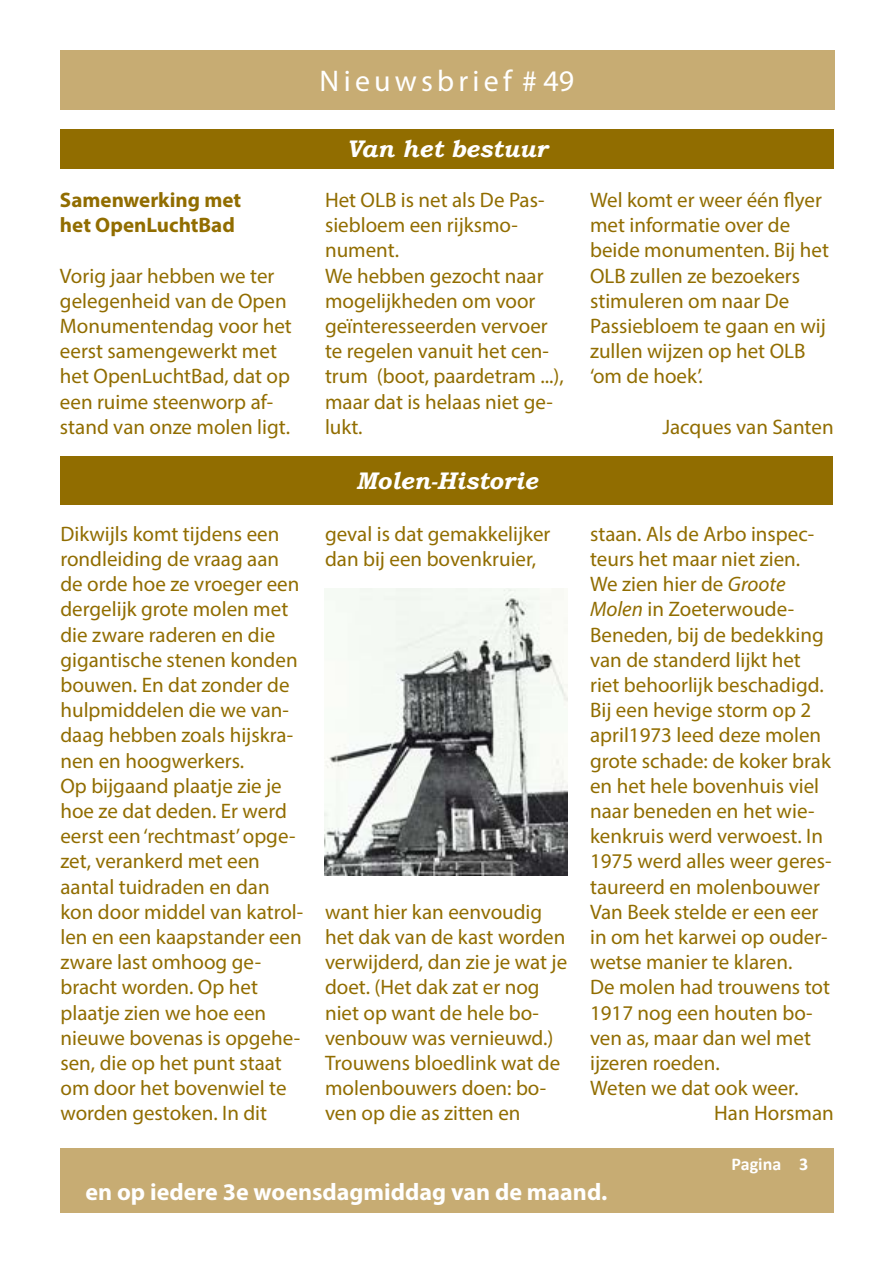
<style>
.page{position:relative;width:893px;height:1263px;background:#fff}
.page>*{position:absolute;margin:0;border:0;box-sizing:border-box;transform-origin:0 0}
.t1{font:30px "Myriad Pro";letter-spacing:.14em;color:#fff}
.t2{font:700 24px "Myriad Pro";color:#fff}
.t3{font:italic 700 24px "Bookman Old Style";color:#fff}
.t4{font:21px/25.2px "Myriad Pro";color:#916d00}
.t5{font:700 21px/25.2px "Myriad Pro";color:#916d00}
.t6{font:700 18px "Calibri";color:#fff}
.s1{font-style:italic}
</style>
<div class="page">
<div style="left:60px;top:51px;width:774px;height:59px;background:#c7ac73"></div>
<div style="left:60px;top:1148px;width:773px;height:64px;background:#c7ac73"></div>
<div style="left:60px;top:129px;width:774px;height:39px;background:#916d00"></div>
<div style="left:60px;top:456px;width:773px;height:48px;background:#916d00"></div>
<img style="left:324px;top:589px;width:244px;height:286px">
<p class="t1" style="left:320px;top:62px;width:256px">Nieuwsbrief # 49</p>
<p class="t5" style="left:60px;top:187px;width:183px">Samenwerking met het OpenLuchtBad</p>
<p class="t4" style="left:60px;top:263px;width:233px">Vorig jaar hebben we ter gelegenheid van de Open<br>Monumentendag voor het eerst samengewerkt met het OpenLuchtBad, dat op een ruime steenworp af&shy;stand van onze molen ligt.</p>
<p class="t3" style="left:347px;top:131px;width:202px">Van het bestuur</p>
<p class="t4" style="left:325px;top:187px;width:240px">Het OLB is net als De Pas&shy;siebloem een rijksmo&shy;nument.<br>We hebben gezocht naar mogelijkheden om voor geïnteresseerden vervoer te regelen vanuit het cen&shy;trum (boot, paardetram ...), maar dat is helaas niet ge&shy;lukt.</p>
<p class="t4" style="left:590px;top:187px;width:240px">Wel komt er weer één flyer met informatie over de beide monumenten. Bij het<br>OLB zullen ze bezoekers stimuleren om naar De<br>Passiebloem te gaan en wij zullen wijzen op het OLB ‘om de hoek’.</p>
<p class="t4" style="left:662px;top:414px;width:173px">Jacques van Santen</p>
<p class="t3" style="left:356px;top:463px;width:183px">Molen-Historie</p>
<p class="t4" style="left:60px;top:521px;width:244px">Dikwijls komt tijdens een rondleiding de vraag aan de orde hoe ze vroeger een dergelijk grote molen met die zware raderen en die gigantische stenen konden bouwen. En dat zonder de hulpmiddelen die we van&shy;daag hebben zoals hijskra&shy;nen en hoogwerkers.<br>Op bijgaand plaatje zie je hoe ze dat deden. Er werd eerst een ‘rechtmast’ opge&shy;zet, verankerd met een aantal tuidraden en dan kon door middel van katrol&shy;len en een kaapstander een zware last omhoog ge&shy;bracht worden. Op het plaatje zien we hoe een nieuwe bovenas is opgehe&shy;sen, die op het punt staat om door het bovenwiel te worden gestoken. In dit</p>
<p class="t4" style="left:325px;top:521px;width:227px">geval is dat gemakkelijker dan bij een bovenkruier,</p>
<p class="t4" style="left:325px;top:899px;width:244px">want hier kan eenvoudig het dak van de kast worden verwijderd, dan zie je wat je doet. (Het dak zat er nog niet op want de hele bo&shy;venbouw was vernieuwd.)<br>Trouwens bloedlink wat de molenbouwers doen: bo&shy;ven op die as zitten en</p>
<p class="t4" style="left:590px;top:521px;width:226px">staan. Als de Arbo inspec-</p>
<p class="t4" style="left:590px;top:546px;width:212px">teurs het maar niet zien.</p>
<p class="t4" style="left:590px;top:571px;width:197px">We zien hier de <span class="s1">Groote</span></p>
<p class="t4" style="left:590px;top:596px;width:206px"><span class="s1">Molen</span> in Zoeterwoude-</p>
<p class="t4" style="left:590px;top:622px;width:235px">Beneden, bij de bedekking</p>
<p class="t4" style="left:590px;top:647px;width:212px">van de standerd lijkt het</p>
<p class="t4" style="left:590px;top:672px;width:235px">riet behoorlijk beschadigd.</p>
<p class="t4" style="left:590px;top:697px;width:223px">Bij een hevige storm op 2</p>
<p class="t4" style="left:590px;top:722px;width:233px">april1973 leed deze molen</p>
<p class="t4" style="left:590px;top:748px;width:242px">grote schade: de koker brak</p>
<p class="t4" style="left:590px;top:773px;width:231px">en het hele bovenhuis viel</p>
<p class="t4" style="left:590px;top:798px;width:226px">naar beneden en het wie-</p>
<p class="t4" style="left:590px;top:823px;width:235px">kenkruis werd verwoest. In</p>
<p class="t4" style="left:590px;top:848px;width:243px">1975 werd alles weer geres-</p>
<p class="t4" style="left:590px;top:874px;width:231px">taureerd en molenbouwer</p>
<p class="t4" style="left:590px;top:899px;width:230px">Van Beek stelde er een eer</p>
<p class="t4" style="left:590px;top:924px;width:239px">in om het karwei op ouder-</p>
<p class="t4" style="left:590px;top:949px;width:204px">wetse manier te klaren.</p>
<p class="t4" style="left:590px;top:974px;width:241px">De molen had trouwens tot</p>
<p class="t4" style="left:590px;top:1000px;width:224px">1917 nog een houten bo-</p>
<p class="t4" style="left:590px;top:1025px;width:222px">ven as, maar dan wel met</p>
<p class="t4" style="left:590px;top:1050px;width:131px">ijzeren roeden.</p>
<p class="t4" style="left:590px;top:1075px;width:210px">Weten we dat ook weer.</p>
<p class="t4" style="left:714px;top:1100px;width:121px">Han Horsman</p>
<p class="t6" style="left:732px;top:1151px;width:78px">Pagina 3</p>
<p class="t2" style="left:85px;top:1177px;width:523px">en op iedere 3e woensdagmiddag van de maand.</p>
</div>
